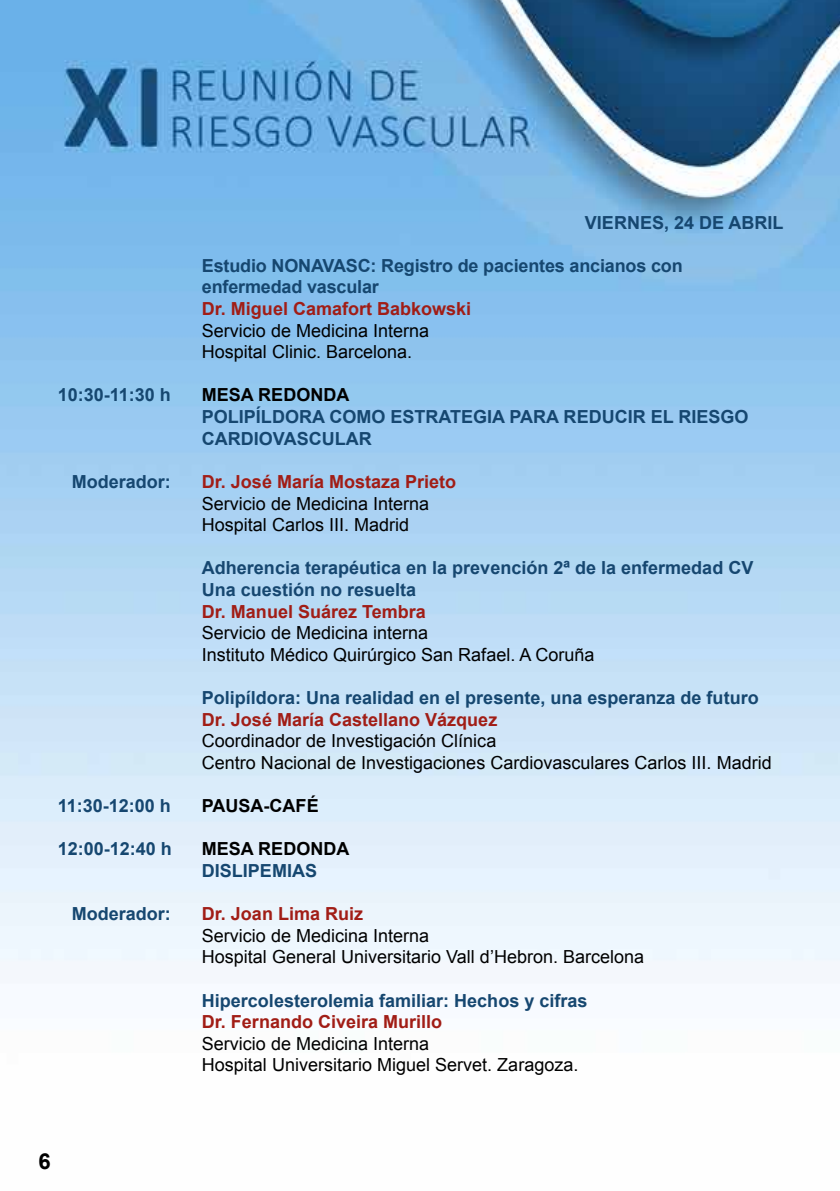
<style>
.page{position:relative;width:840px;height:1191px;background:#fff}
.page>*{position:absolute;margin:0;border:0;box-sizing:border-box;transform-origin:0 0}
.t1{font:700 22px "Arial";color:#000}
.t2{font:18px/21.6px "Arial";color:#000}
.t3{font:700 18px/21.6px "Arial";color:#164770}
.t4{font:700 18px "Arial";color:#a11d16}
.t5{font:700 18px "Arial";color:#000}
</style>
<div class="page">
<img style="left:0;top:0;width:839px;height:983px">
<p class="t3" style="left:584px;top:212px;width:200px">VIERNES, 24 DE ABRIL</p>
<p class="t3" style="left:202px;top:255px;width:482px">Estudio NONAVASC: Registro de pacientes ancianos con enfermedad vascular</p>
<p class="t4" style="left:202px;top:297px;width:271px">Dr. Miguel Camafort Babkowski</p>
<p class="t2" style="left:202px;top:320px;width:229px">Servicio de Medicina Interna<br>Hospital Clinic. Barcelona.</p>
<p class="t3" style="left:58px;top:385px;width:115px">10:30-11:30 h</p>
<p class="t5" style="left:202px;top:383px;width:149px">MESA REDONDA</p>
<p class="t3" style="left:202px;top:406px;width:548px">POLIPÍLDORA COMO ESTRATEGIA PARA REDUCIR EL RIESGO<br>CARDIOVASCULAR</p>
<p class="t3" style="left:72px;top:471px;width:100px">Moderador:</p>
<p class="t4" style="left:202px;top:470px;width:256px">Dr. José María Mostaza Prieto</p>
<p class="t2" style="left:202px;top:492px;width:229px">Servicio de Medicina Interna<br>Hospital Carlos III. Madrid</p>
<p class="t3" style="left:202px;top:558px;width:552px">Adherencia terapéutica en la prevención 2ª de la enfermedad CV<br>Una cuestión no resuelta</p>
<p class="t4" style="left:202px;top:599px;width:225px">Dr. Manuel Suárez Tembra</p>
<p class="t2" style="left:202px;top:622px;width:394px">Servicio de Medicina interna<br>Instituto Médico Quirúrgico San Rafael. A Coruña</p>
<p class="t3" style="left:202px;top:687px;width:558px">Polipíldora: Una realidad en el presente, una esperanza de futuro</p>
<p class="t4" style="left:202px;top:707px;width:297px">Dr. José María Castellano Vázquez</p>
<p class="t2" style="left:202px;top:730px;width:571px">Coordinador de Investigación Clínica<br>Centro Nacional de Investigaciones Cardiovasculares Carlos III. Madrid</p>
<p class="t3" style="left:58px;top:795px;width:115px">11:30-12:00 h</p>
<p class="t5" style="left:202px;top:794px;width:118px">PAUSA-CAFÉ</p>
<p class="t3" style="left:58px;top:838px;width:116px">12:00-12:40 h</p>
<p class="t5" style="left:202px;top:837px;width:149px">MESA REDONDA</p>
<p class="t3" style="left:202px;top:860px;width:117px">DISLIPEMIAS</p>
<p class="t3" style="left:72px;top:903px;width:100px">Moderador:</p>
<p class="t4" style="left:202px;top:902px;width:163px">Dr. Joan Lima Ruiz</p>
<p class="t2" style="left:202px;top:924px;width:443px">Servicio de Medicina Interna<br>Hospital General Universitario Vall d’Hebron. Barcelona</p>
<p class="t3" style="left:202px;top:990px;width:387px">Hipercolesterolemia familiar: Hechos y cifras</p>
<p class="t4" style="left:202px;top:1010px;width:242px">Dr. Fernando Civeira Murillo</p>
<p class="t2" style="left:202px;top:1032px;width:378px">Servicio de Medicina Interna<br>Hospital Universitario Miguel Servet. Zaragoza.</p>
<p class="t1" style="left:38px;top:1147px;width:14px">6</p>
</div>
